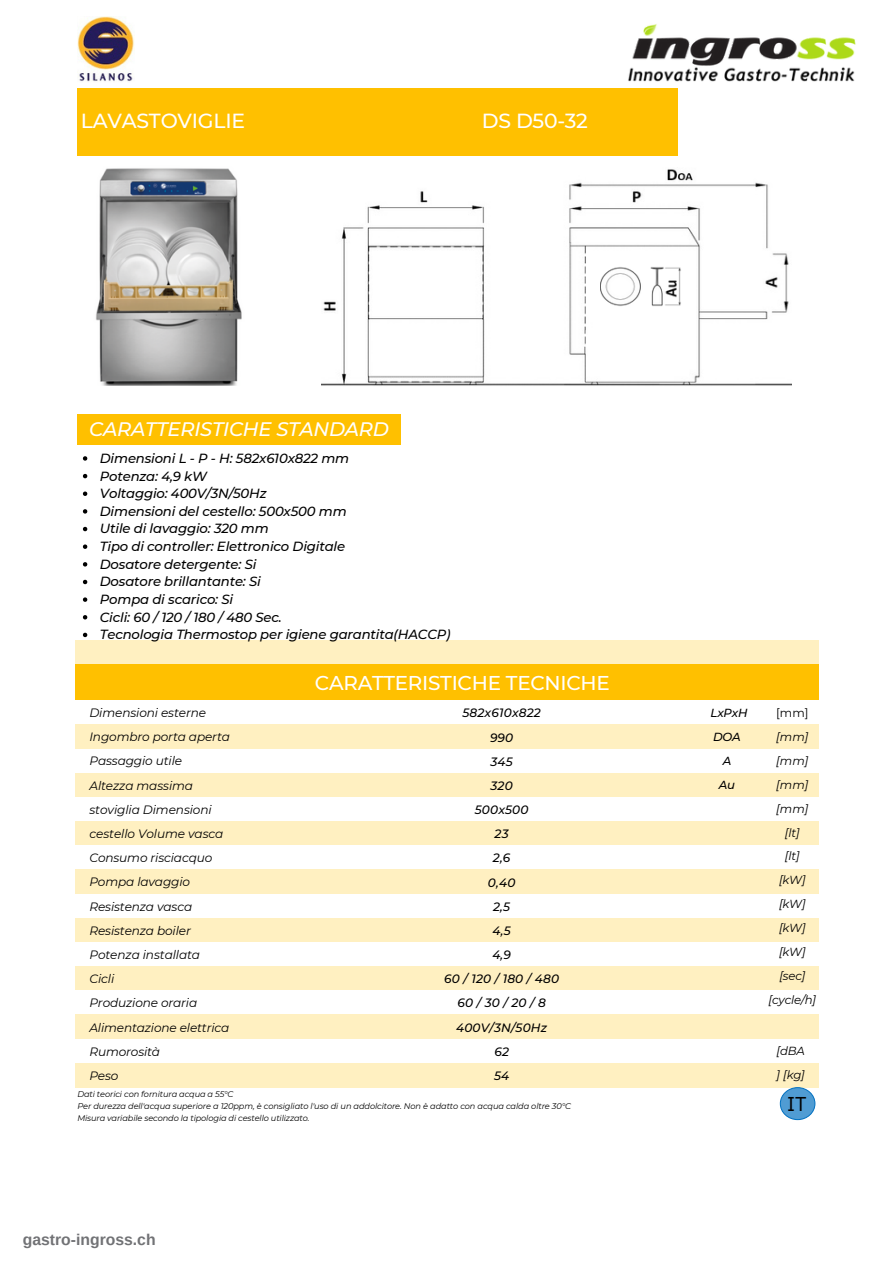
<style>
.page{position:relative;width:894px;height:1264px;background:#fff}
.page>*{position:absolute;margin:0;border:0;box-sizing:border-box;transform-origin:0 0}
.t1{font:500 20.4px "Montserrat";letter-spacing:-.01em;color:#fff}
.t2{font:500 19.95px "Montserrat";letter-spacing:-.015em;color:#fff}
.t3{font:19.95px "IBM Plex Sans";color:#000}
.t4{font:italic 500 19.5px "Montserrat";letter-spacing:-.015em;color:#fff}
.t5{font:700 15.75px "Arimo";color:#717275}
.t6{font:italic 500 13.2px/17.7px "Montserrat";letter-spacing:-.015em;color:#000}
.t7{font:italic 12.15px/24.2px "Montserrat";letter-spacing:-.01em;color:#000}
.t8{font:italic 500 12.15px/24.2px "Montserrat";letter-spacing:.015em;color:#000;text-align:center}
.t9{font:italic 11.7px/24px "Montserrat";letter-spacing:-.015em;color:#000}
.t10{font:italic 500 11.7px/24px "Montserrat";letter-spacing:-.015em;color:#000;text-align:center}
.t11{font:11.7px "Montserrat";color:#000}
.t12{font:italic 8.25px/12px "Montserrat";letter-spacing:-.015em;color:#000}
</style>
<div class="page">
<div style="left:77px;top:88px;width:600px;height:68px;background:#ffc000"></div>
<div style="left:75px;top:640px;width:743px;height:24px;background:#fff0c1"></div>
<div style="left:75px;top:664px;width:743px;height:36px;background:#ffc000"></div>
<div style="left:75px;top:724px;width:743px;height:25px;background:#fff0c1"></div>
<div style="left:75px;top:773px;width:743px;height:24px;background:#fff0c1"></div>
<div style="left:75px;top:821px;width:743px;height:24px;background:#fff0c1"></div>
<div style="left:75px;top:869px;width:743px;height:25px;background:#fff0c1"></div>
<div style="left:75px;top:893px;width:743px;height:25px;background:#fff"></div>
<div style="left:75px;top:918px;width:743px;height:24px;background:#fff0c1"></div>
<div style="left:75px;top:966px;width:743px;height:24px;background:#fff0c1"></div>
<div style="left:75px;top:1014px;width:743px;height:25px;background:#fff0c1"></div>
<div style="left:75px;top:1038px;width:743px;height:25px;background:#fff"></div>
<div style="left:75px;top:1062px;width:743px;height:25px;background:#fff0c1"></div>
<div style="left:780px;top:1087px;width:34px;height:32px;background:#509cd3;border-radius:50%"></div>
<div style="left:779px;top:1087px;width:36px;height:32px;border:1px solid #0070c0;border-radius:50%"></div>
<img style="left:77px;top:17px;width:58px;height:65px">
<img style="left:321px;top:169px;width:470px;height:217px">
<img style="left:600px;top:265px;width:81px;height:43px">
<img style="left:628px;top:24px;width:227px;height:58px">
<div style="left:77px;top:414px;width:323px;height:31px;background:#ffc000"></div>
<svg style="left:83px;top:456px;width:4px;height:4px"></svg>
<svg style="left:83px;top:474px;width:4px;height:4px"></svg>
<svg style="left:83px;top:491px;width:4px;height:5px"></svg>
<svg style="left:83px;top:509px;width:4px;height:4px"></svg>
<svg style="left:83px;top:527px;width:4px;height:4px"></svg>
<svg style="left:83px;top:544px;width:4px;height:5px"></svg>
<svg style="left:83px;top:562px;width:4px;height:4px"></svg>
<svg style="left:83px;top:580px;width:4px;height:4px"></svg>
<svg style="left:83px;top:597px;width:4px;height:5px"></svg>
<svg style="left:83px;top:615px;width:4px;height:4px"></svg>
<svg style="left:83px;top:632px;width:4px;height:5px"></svg>
<img style="left:96px;top:168px;width:146px;height:218px">
<h1 class="t1" style="left:81px;top:108px;width:165px">LAVASTOVIGLIE</h1>
<h1 class="t1" style="left:481px;top:108px;width:108px">DS D50-32</h1>
<h3 class="t4" style="left:89px;top:417px;width:301px">CARATTERISTICHE STANDARD</h3>
<p class="t6" style="left:100px;top:449px;width:352px">Dimensioni L - P - H: 582x610x822 mm<br>Potenza: 4,9 kW<br>Voltaggio: 400V/3N/50Hz<br>Dimensioni del cestello: 500x500 mm<br>Utile di lavaggio: 320 mm<br>Tipo di controller: Elettronico Digitale<br>Dosatore detergente: Si<br>Dosatore brillantante: Si<br>Pompa di scarico: Si<br>Cicli: 60 / 120 / 180 / 480 Sec.<br>Tecnologia Thermostop per igiene garantita(HACCP)</p>
<h2 class="t2" style="left:315px;top:670px;width:296px">CARATTERISTICHE TECNICHE</h2>
<p class="t7" style="left:89px;top:700px;width:142px">Dimensioni esterne<br>Ingombro porta aperta<br>Passaggio utile<br>Altezza massima stoviglia Dimensioni cestello Volume vasca<br>Consumo risciacquo<br>Pompa lavaggio<br>Resistenza vasca<br>Resistenza boiler<br>Potenza installata<br>Cicli<br>Produzione oraria<br>Alimentazione elettrica<br>Rumorosità<br>Peso</p>
<p class="t10" style="left:710px;top:700px;width:39px">LxPxH<br>DOA<br>A<br>Au</p>
<p class="t8" style="left:444px;top:701px;width:116px">582x610x822<br>990<br>345<br>320<br>500x500<br>23<br>2,6<br>0,40<br>2,5<br>4,5<br>4,9<br>60 / 120 / 180 / 480<br>60/30/20/8<br>400V/3N/50Hz<br>62<br>54</p>
<p class="t12" style="left:77px;top:1088px;width:495px">Dati teorici con fornitura acqua a 55°C<br>Per durezza dell'acqua superiore a 120ppm, è consigliato l'uso di un addolcitore. Non è adatto con acqua calda oltre 30°C<br>Misura variabile secondo la tipologia di cestello utilizzato.</p>
<p class="t11" style="left:776px;top:705px;width:34px">[mm]</p>
<p class="t9" style="left:768px;top:724px;width:49px;text-align:center">[mm] [mm] [mm] [mm] [lt]<br>[lt]<br>[kW] [kW] [kW] [kW] [sec] [cycle/h]</p>
<p class="t9" style="left:776px;top:1038px;width:30px">[dBA ] [kg]</p>
<h2 class="t3" style="left:787px;top:1090px;width:21px">IT</h2>
<p class="t5" style="left:23px;top:1231px;width:134px">gastro-ingross.ch</p>
</div>
